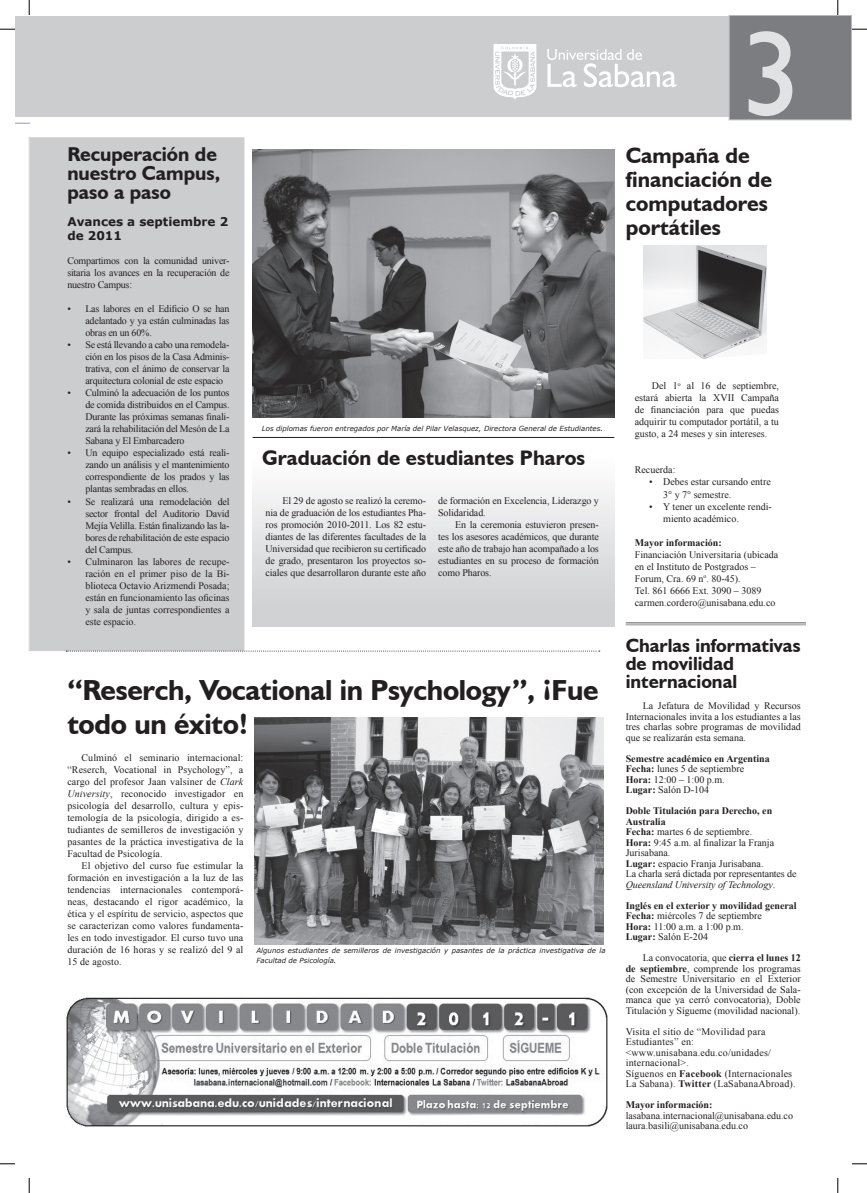
<style>
.page{position:relative;width:867px;height:1193px;background:#fff}
.page>*{position:absolute;margin:0;border:0;box-sizing:border-box;transform-origin:0 0}
.t1{font:120px "Humanist 521 BT";color:#e1e2e4}
.t2{font:700 29px/34.8px "Humanist 521 BT";letter-spacing:-.01em;color:#231f20}
.t3{font:700 22px/24px "Humanist 521 BT";color:#231f20}
.t4{font:700 21px "Humanist 521 BT";color:#231f20}
.t5{font:700 20px/19px "Humanist 521 BT";color:#231f20}
.t6{font:700 19px/18px "Humanist 521 BT";color:#231f20}
.t7{font:700 12px/14.4px "Verdana";color:#231f20}
.t8{font:10px/12px "Times New Roman";color:#231f20;text-align:justify}
.t9{font:700 10px/10.5px "Times New Roman";color:#231f20}
.t10{font:10px/10.5px "Times New Roman";letter-spacing:.02em;color:#231f20}
.t11{font:italic 7px/10px "Verdana";color:#231f20}
.s1{font-style:italic}
.s2{font-weight:400}
.s3{font-weight:700}
</style>
<div class="page">
<div style="left:29px;top:137px;width:215px;height:514px;background:#cccdcf"></div>
<div style="left:252px;top:428px;width:362px;height:199px;background:linear-gradient(to bottom,#fff,#cccdd0)"></div>
<div style="left:15px;top:16px;width:836px;height:101px;background:#cccdcf"></div>
<svg style="left:493px;top:44px;width:43px;height:56px"></svg>
<svg style="left:547px;top:49px;width:129px;height:38px"></svg>
<svg style="left:15px;top:123px;width:15px;height:1px"></svg>
<img style="left:643px;top:245px;width:123px;height:114px">
<svg style="left:66px;top:650px;width:533px;height:1px"></svg>
<img style="left:252px;top:149px;width:362px;height:268px">
<hr style="left:252px;top:437px;width:362px;height:1px;background:#231f20">
<hr style="left:625px;top:622px;width:180px;height:1px;background:#8f9194">
<hr style="left:625px;top:624px;width:180px;height:1px;background:#8f9194">
<img style="left:66px;top:997px;width:541px;height:129px">
<img style="left:254px;top:717px;width:349px;height:227px">
<div style="left:728px;top:15px;width:123px;height:105px;background:#7b7d80;border:1px solid #b8b9bc"></div>
<svg style="left:0;top:29px;width:15px;height:1px"></svg>
<svg style="left:851px;top:29px;width:15px;height:1px"></svg>
<svg style="left:0;top:1163px;width:15px;height:1px"></svg>
<svg style="left:852px;top:1163px;width:14px;height:1px"></svg>
<svg style="left:29px;top:0;width:1px;height:15px"></svg>
<svg style="left:29px;top:1178px;width:1px;height:14px"></svg>
<svg style="left:837px;top:0;width:1px;height:15px"></svg>
<svg style="left:837px;top:1178px;width:1px;height:14px"></svg>
<h3 class="t5" style="left:67px;top:145px;width:154px">Recuperación de nuestro Campus, paso a paso</h3>
<p class="t7" style="left:67px;top:214px;width:162px">Avances a septiembre 2 de 2011</p>
<p class="t8" style="left:67px;top:255px;width:164px">Compartimos con la comunidad univer&shy;sitaria los avances en la recuperación de nuestro Campus:</p>
<p class="t8" style="left:85px;top:303px;width:146px;text-indent:-18px">• Las labores en el Edificio O se han adelantado y ya están culminadas las obras en un 60%.</p>
<p class="t8" style="left:85px;top:339px;width:146px;text-indent:-18px">• Se está llevando a cabo una remodela&shy;ción en los pisos de la Casa Adminis&shy;trativa, con el ánimo de conservar la arquitectura colonial de este espacio</p>
<p class="t8" style="left:85px;top:387px;width:146px;text-indent:-18px">• Culminó la adecuación de los puntos de comida distribuidos en el Campus.<br>Durante las próximas semanas finali&shy;zará la rehabilitación del Mesón de La Sabana y El Embarcadero</p>
<p class="t8" style="left:85px;top:447px;width:146px;text-indent:-18px">• Un equipo especializado está reali&shy;zando un análisis y el mantenimiento correspondiente de los prados y las plantas sembradas en ellos.</p>
<p class="t8" style="left:85px;top:495px;width:146px;text-indent:-18px">• Se realizará una remodelación del sector frontal del Auditorio David Mejía Velilla. Están finalizando las la&shy;bores de rehabilitación de este espacio del Campus.</p>
<p class="t8" style="left:85px;top:555px;width:146px;text-indent:-18px">• Culminaron las labores de recupe&shy;ración en el primer piso de la Bi&shy;blioteca Octavio Arizmendi Posada; están en funcionamiento las oficinas y sala de juntas correspondientes a este espacio.</p>
<p class="t11" style="left:262px;top:423px;width:342px">Los diplomas fueron entregados por María del Pilar Velasquez, Directora General de Estudiantes.</p>
<h3 class="t4" style="left:262px;top:445px;width:324px">Graduación de estudiantes Pharos</h3>
<p class="t8" style="left:265px;top:495px;width:162px;text-indent:17px">El 29 de agosto se realizó la ceremo&shy;nia de graduación de los estudiantes Pha&shy;ros promoción 2010-2011. Los 82 estu&shy;diantes de las diferentes facultades de la Universidad que recibieron su certificado de grado, presentaron los proyectos so&shy;ciales que desarrollaron durante este año</p>
<p class="t8" style="left:438px;top:495px;width:162px">de formación en Excelencia, Liderazgo y<br>Solidaridad.</p>
<p class="t8" style="left:438px;top:519px;width:162px;text-indent:17px">En la ceremonia estuvieron presen&shy;tes los asesores académicos, que durante este año de trabajo han acompañado a los estudiantes en su proceso de formación como Pharos.</p>
<h2 class="t2" style="left:67px;top:671px;width:532px">“Reserch, Vocational in Psychology”, ¡Fue todo un éxito!</h2>
<p class="t8" style="left:67px;top:751px;width:177px;text-indent:14px">Culminó el seminario internacional: “Reserch, Vocational in Psychology”, a cargo del profesor Jaan valsiner de <span class="s1">Clark University</span>, reconocido investigador en psicología del desarrollo, cultura y epis&shy;temología de la psicología, dirigido a es&shy;tudiantes de semilleros de investigación y pasantes de la práctica investigativa de la Facultad de Psicología.</p>
<p class="t8" style="left:67px;top:859px;width:177px;text-indent:14px">El objetivo del curso fue estimular la formación en investigación a la luz de las tendencias internacionales contemporá&shy;neas, destacando el rigor académico, la ética y el espíritu de servicio, aspectos que se caracterizan como valores fundamenta&shy;les en todo investigador. El curso tuvo una duración de 16 horas y se realizó del 9 al 15 de agosto.</p>
<p class="t11" style="left:256px;top:945px;width:350px">Algunos estudiantes de semilleros de investigación y pasantes de la práctica investigativa de la<br>Facultad de Psicología.</p>
<h1 class="t1" style="left:740px;top:0;width:62px">3</h1>
<h3 class="t3" style="left:625px;top:143px;width:148px">Campaña de financiación de computadores portátiles</h3>
<p class="t8" style="left:634px;top:380px;width:146px;text-indent:17px">Del 1<sup>o</sup> al 16 de septiembre, estará abierta la XVII Campaña de financiación para que puedas adquirir tu computador portátil, a tu gusto, a 24 meses y sin intereses.</p>
<p class="t8" style="left:634px;top:464px;width:42px">Recuerda:</p>
<p class="t8" style="left:663px;top:476px;width:109px;text-indent:-14px">• Debes estar cursando entre<br>3° y 7° semestre.</p>
<p class="t8" style="left:663px;top:500px;width:110px;text-indent:-14px">• Y tener un excelente rendi&shy;miento académico.</p>
<p class="t9" style="left:634px;top:536px;width:88px">Mayor información:</p>
<p class="t8" style="left:634px;top:548px;width:145px;text-align:left">Financiación Universitaria (ubicada en el Instituto de Postgrados –<br>Forum, Cra. 69 n<sup>o</sup>. 80-45).<br>Tel. 861 6666 Ext. 3090 – 3089 carmen.cordero@unisabana.edu.co</p>
<h3 class="t6" style="left:625px;top:635px;width:176px">Charlas informativas de movilidad internacional</h3>
<p class="t8" style="left:625px;top:700px;width:176px;line-height:10.5px;text-indent:17px">La Jefatura de Movilidad y Recursos Internacionales invita a los estudiantes a las tres charlas sobre programas de movilidad que se realizarán esta semana.</p>
<p class="t9" style="left:625px;top:752px;width:145px">Semestre académico en Argentina<br>Fecha: <span class="s2">lunes 5 de septiembre<br></span>Hora: <span class="s2">12:00 – 1:00 p.m.<br></span>Lugar: <span class="s2">Salón D-104</span></p>
<p class="t8" style="left:625px;top:805px;width:172px;line-height:10.5px;text-align:left"><span class="s3">Doble Titulación para Derecho, en<br>Australia<br>Fecha:</span> martes 6 de septiembre.<br><span class="s3">Hora:</span> 9:45 a.m. al finalizar la Franja<br>Jurisabana.<br><span class="s3">Lugar:</span> espacio Franja Jurisabana.<br>La charla será dictada por representantes de<br><span class="s1">Queensland University of Technology</span>.</p>
<p class="t9" style="left:625px;top:899px;width:172px">Inglés en el exterior y movilidad general<br>Fecha: <span class="s2">miércoles 7 de septiembre<br></span>Hora: <span class="s2">11:00 a.m. a 1:00 p.m.<br></span>Lugar: <span class="s2">Salón E-204</span></p>
<p class="t8" style="left:625px;top:952px;width:176px;line-height:10.5px;text-indent:17px">La convocatoria, que <span class="s3">cierra el lunes 12 de septiembre</span>, comprende los programas de Semestre Universitario en el Exterior (con excepción de la Universidad de Sala&shy;manca que ya cerró convocatoria), Doble Titulación y Sígueme (movilidad nacional).</p>
<p class="t10" style="left:625px;top:1025px;width:171px">Visita el sitio de “Movilidad para<br>Estudiantes” en: &lt;www.unisabana.edu.co/unidades/ internacional&gt;.<br>Síguenos en <span class="s3">Facebook</span> (Internacionales<br>La Sabana). <span class="s3">Twitter</span> (LaSabanaAbroad).</p>
<p class="t9" style="left:625px;top:1099px;width:88px">Mayor información:</p>
<p class="t8" style="left:625px;top:1109px;width:169px;line-height:10.5px">lasabana.internacional@unisabana.edu.co laura.basili@unisabana.edu.co</p>
</div>
